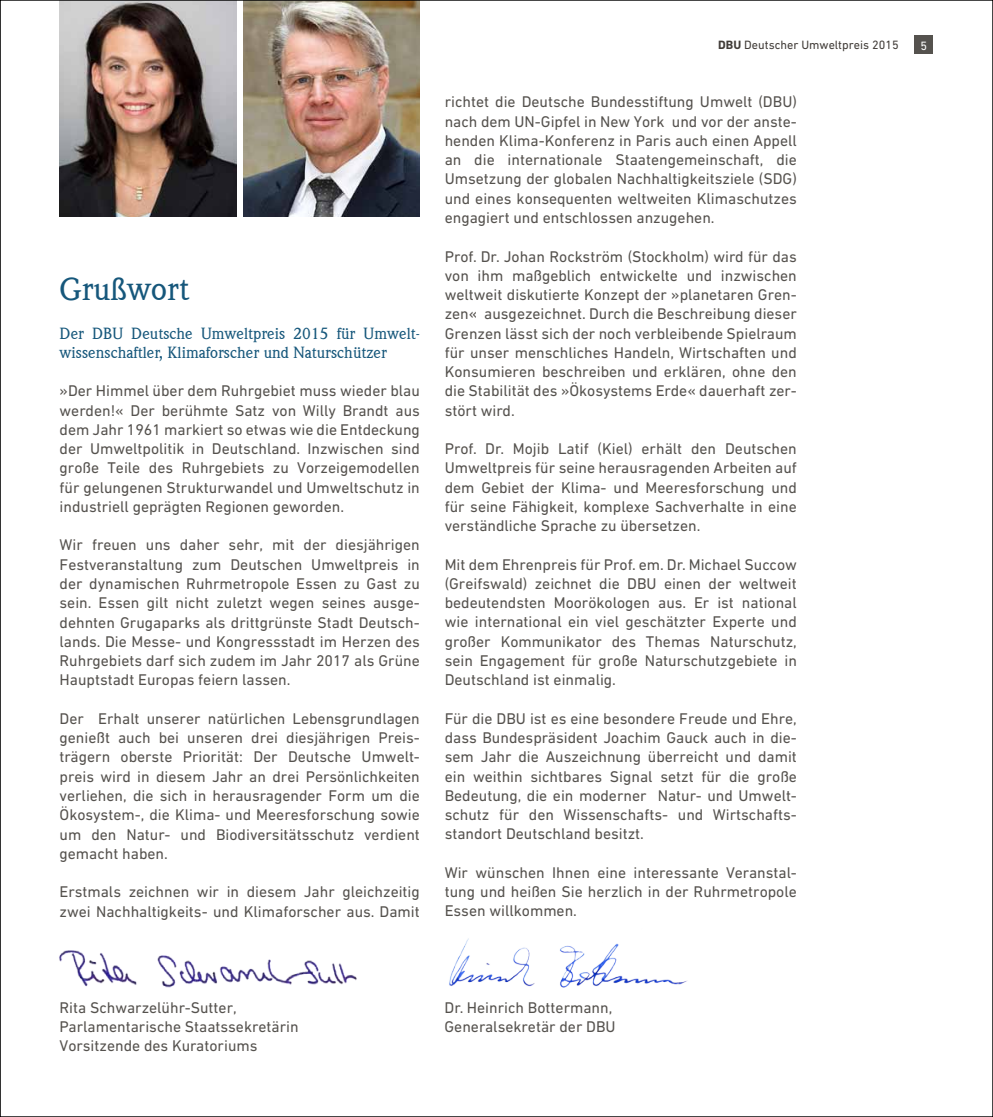
<style>
.page{position:relative;width:993px;height:1117px;background:#fff}
.page>*{position:absolute;margin:0;border:0;box-sizing:border-box;transform-origin:0 0}
.t1{font:500 31.5px "Weidemann";color:#16577b}
.t2{font:15.75px/19.2px "DIN Next W1 G";color:#55524e;text-align:justify}
.t3{font:500 15.75px/19.2px "Weidemann";color:#16577b}
.t4{font:12.25px "DIN Next W1 G";color:#413c38}
.t5{font:12.25px "DIN Next W1 G";color:#fff}
.s1{font-weight:700}
</style>
<div class="page">
<div style="left:914px;top:35px;width:19px;height:19px;background:#55524e"></div>
<img style="left:60px;top:2px;width:176px;height:215px">
<img style="left:243px;top:2px;width:177px;height:215px">
<img style="left:449px;top:938px;width:238px;height:50px">
<img style="left:59px;top:950px;width:298px;height:38px">
<h1 class="t1" style="left:60px;top:270px;width:131px">Grußwort</h1>
<p class="t3" style="left:60px;top:323px;width:361px">Der DBU Deutsche Umweltpreis 2015 für Umwelt&shy;wissenschaftler, Klimaforscher und Naturschützer</p>
<p class="t2" style="left:60px;top:381px;width:362px">»Der Himmel über dem Ruhrgebiet muss wieder blau werden!« Der berühmte Satz von Willy Brandt aus dem Jahr 1961 markiert so etwas wie die Entdeckung der Umweltpolitik in Deutschland. Inzwischen sind große Teile des Ruhrgebiets zu Vorzeigemodellen für gelungenen Strukturwandel und Umweltschutz in industriell geprägten Regionen geworden.</p>
<p class="t2" style="left:60px;top:535px;width:362px">Wir freuen uns daher sehr, mit der diesjährigen Festveranstaltung zum Deutschen Umweltpreis in der dynamischen Ruhrmetropole Essen zu Gast zu sein. Essen gilt nicht zuletzt wegen seines ausge&shy;dehnten Grugaparks als drittgrünste Stadt Deutsch&shy;lands. Die Messe- und Kongressstadt im Herzen des Ruhrgebiets darf sich zudem im Jahr 2017 als Grüne Hauptstadt Europas feiern lassen.</p>
<p class="t2" style="left:60px;top:708px;width:362px">Der Erhalt unserer natürlichen Lebensgrundlagen genießt auch bei unseren drei diesjährigen Preis&shy;trägern oberste Priorität: Der Deutsche Umwelt&shy;preis wird in diesem Jahr an drei Persönlichkeiten verliehen, die sich in herausragender Form um die Ökosystem-, die Klima- und Meeresforschung sowie um den Natur- und Biodiversitätsschutz verdient gemacht haben.</p>
<p class="t2" style="left:60px;top:881px;width:361px">Erstmals zeichnen wir in diesem Jahr gleichzeitig zwei Nachhaltigkeits- und Klimaforscher aus. Damit</p>
<p class="t4" style="left:718px;top:38px;width:182px"><span class="s1">DBU</span> Deutscher Umweltpreis 2015</p>
<p class="t5" style="left:920px;top:38px;width:8px">5</p>
<p class="t2" style="left:444px;top:92px;width:353px">richtet die Deutsche Bundesstiftung Umwelt (DBU) nach dem UN-Gipfel in New York und vor der anste&shy;henden Klima-Konferenz in Paris auch einen Appell an die internationale Staatengemeinschaft, die Umsetzung der globalen Nachhaltigkeitsziele (SDG) und eines konsequenten weltweiten Klimaschutzes engagiert und entschlossen anzugehen.</p>
<p class="t2" style="left:444px;top:246px;width:353px">Prof. Dr. Johan Rockström (Stockholm) wird für das von ihm maßgeblich entwickelte und inzwischen weltweit diskutierte Konzept der »planetaren Gren&shy;zen« ausgezeichnet. Durch die Beschreibung dieser Grenzen lässt sich der noch verbleibende Spielraum für unser menschliches Handeln, Wirtschaften und Konsumieren beschreiben und erklären, ohne den die Stabilität des »Ökosystems Erde« dauerhaft zer&shy;stört wird.</p>
<p class="t2" style="left:444px;top:439px;width:353px">Prof. Dr. Mojib Latif (Kiel) erhält den Deutschen Umweltpreis für seine herausragenden Arbeiten auf dem Gebiet der Klima- und Meeresforschung und für seine Fähigkeit, komplexe Sachverhalte in eine verständliche Sprache zu übersetzen.</p>
<p class="t2" style="left:444px;top:554px;width:353px">Mit dem Ehrenpreis für Prof. em. Dr. Michael Succow (Greifswald) zeichnet die DBU einen der weltweit bedeutendsten Moorökologen aus. Er ist national wie international ein viel geschätzter Experte und großer Kommunikator des Themas Naturschutz, sein Engagement für große Naturschutzgebiete in Deutschland ist einmalig.</p>
<p class="t2" style="left:444px;top:708px;width:353px">Für die DBU ist es eine besondere Freude und Ehre, dass Bundespräsident Joachim Gauck auch in die&shy;sem Jahr die Auszeichnung überreicht und damit ein weithin sichtbares Signal setzt für die große Bedeutung, die ein moderner Natur- und Umwelt&shy;schutz für den Wissenschafts- und Wirtschafts&shy;standort Deutschland besitzt.</p>
<p class="t2" style="left:444px;top:862px;width:353px">Wir wünschen Ihnen eine interessante Veranstal&shy;tung und heißen Sie herzlich in der Ruhrmetropole Essen willkommen.</p>
<p class="t2" style="left:60px;top:997px;width:240px;text-align:left">Rita Schwarzelühr-Sutter,<br>Parlamentarische Staatssekretärin<br>Vorsitzende des Kuratoriums</p>
<p class="t2" style="left:444px;top:997px;width:172px">Dr. Heinrich Bottermann,<br>Generalsekretär der DBU</p>
</div>
